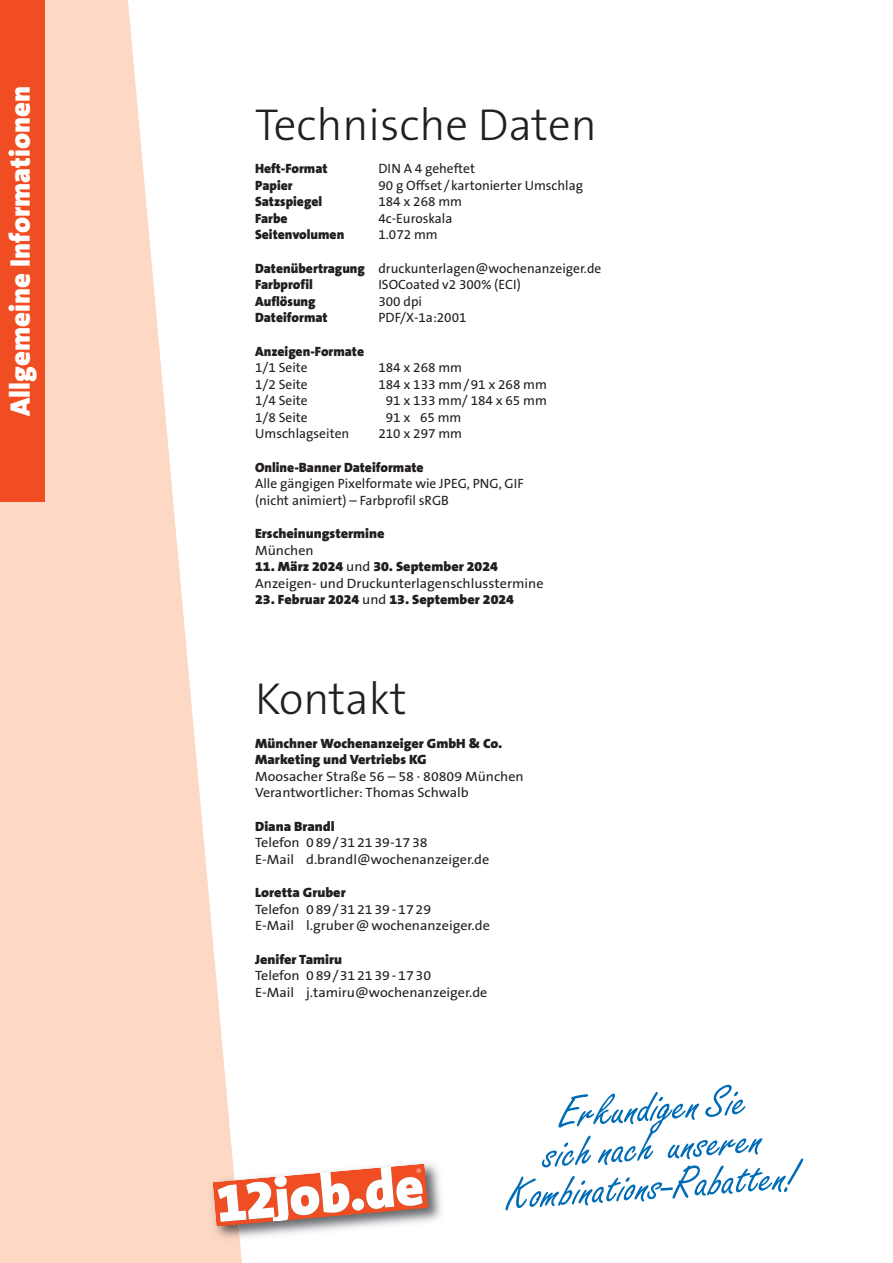
<style>
.page{position:relative;width:893px;height:1263px;background:#fff}
.page>*{position:absolute;margin:0;border:0;box-sizing:border-box;transform-origin:0 0}
.t1{font:45px/39px "Freestyle Script";color:#006cb7;text-align:center;scale:1.05 1}
.t2{font:300 45px "The Sans B3";color:#231f20}
.t3{font:900 28.5px "The Sans B9";color:#fff}
.t4{font:13.5px/16.5px "The Sans B5 Plain";color:#231f20}
.t5{font:13.5px/16.5px "The Sans B5 Plain";color:#231f20;scale:1.05 1}
.t6{font:900 13.5px/16.5px "The Sans B9";color:#231f20;scale:1.05 1}
.t7{font:900 13.5px "The Sans B9";color:#231f20}
.s1{font-family:"The Sans B9";font-weight:900}
.s2{font-family:"The Sans B5 Plain";font-weight:400}
</style>
<div class="page">
<svg style="left:0;top:0;width:242px;height:1263px;fill:#fdd8c4"></svg>
<div style="left:0;top:0;width:45px;height:502px;background:#f04d22"></div>
<img style="left:234px;top:1156px;width:207px;height:88px">
<img style="left:205px;top:1174px;width:35px;height:73px">
<svg style="left:213px;top:1164px;width:215px;height:63px"></svg>
<h2 class="t3" style="left:9px;top:416px;width:331px;rotate:-90deg">Allgemeine Informationen</h2>
<h1 class="t2" style="left:255px;top:107px;width:343px">Technische Daten</h1>
<p class="t7" style="left:255px;top:163px;width:74px">Heft-Format</p>
<p class="t4" style="left:378px;top:162px;width:98px">DIN A 4 geheftet</p>
<p class="t7" style="left:255px;top:180px;width:39px">Papier</p>
<p class="t4" style="left:378px;top:178px;width:206px">90 g Offset /kartonierter Umschlag</p>
<p class="t7" style="left:255px;top:196px;width:69px">Satzspiegel</p>
<p class="t4" style="left:378px;top:195px;width:85px">184 x 268 mm</p>
<p class="t7" style="left:255px;top:213px;width:34px">Farbe</p>
<p class="t4" style="left:378px;top:211px;width:75px">4c-Euroskala</p>
<p class="t7" style="left:255px;top:229px;width:91px">Seitenvolumen</p>
<p class="t4" style="left:378px;top:228px;width:61px">1.072 mm</p>
<p class="t4" style="left:255px;top:261px;width:348px"><span class="s1">Datenübertragung</span> druckunterlagen@wochenanzeiger.de</p>
<p class="t7" style="left:255px;top:279px;width:59px">Farbprofil</p>
<p class="t4" style="left:378px;top:278px;width:144px">ISOCoated v2 300% (ECI)</p>
<p class="t7" style="left:255px;top:296px;width:62px">Auflösung</p>
<p class="t4" style="left:378px;top:294px;width:45px">300 dpi</p>
<p class="t7" style="left:255px;top:312px;width:74px">Dateiformat</p>
<p class="t4" style="left:378px;top:311px;width:90px">PDF/X-1a:2001</p>
<p class="t7" style="left:255px;top:346px;width:111px">Anzeigen-Formate</p>
<p class="t4" style="left:255px;top:361px;width:54px">1/1 Seite</p>
<p class="t4" style="left:378px;top:361px;width:85px">184 x 268 mm</p>
<p class="t4" style="left:255px;top:377px;width:54px">1/2 Seite</p>
<p class="t4" style="left:378px;top:377px;width:170px">184 x 133 mm/91 x 268 mm</p>
<p class="t4" style="left:255px;top:394px;width:54px">1/4 Seite</p>
<p class="t4" style="left:386px;top:394px;width:163px">91 x 133 mm/ 184 x 65 mm</p>
<p class="t4" style="left:255px;top:410px;width:54px">1/8 Seite</p>
<p class="t4" style="left:386px;top:410px;width:77px">91 x 65 mm</p>
<p class="t4" style="left:255px;top:427px;width:96px">Umschlagseiten</p>
<p class="t4" style="left:378px;top:427px;width:85px">210 x 297 mm</p>
<p class="t7" style="left:255px;top:462px;width:170px">Online-Banner Dateiformate</p>
<p class="t4" style="left:255px;top:477px;width:270px">Alle gängigen Pixelformate wie JPEG, PNG, GIF (nicht animiert) – Farbprofil sRGB</p>
<p class="t6" style="left:255px;top:527px;width:125px">Erscheinungstermine</p>
<p class="t5" style="left:255px;top:543px;width:57px">München</p>
<p class="t6" style="left:255px;top:560px;width:233px">11. März 2024 <span class="s2">und</span> 30. September 2024</p>
<p class="t5" style="left:255px;top:576px;width:276px">Anzeigen- und Druckunterlagenschlusstermine</p>
<p class="t6" style="left:255px;top:593px;width:248px">23. Februar 2024 <span class="s2">und</span> 13. September 2024</p>
<h1 class="t2" style="left:255px;top:682px;width:153px">Kontakt</h1>
<p class="t6" style="left:255px;top:736px;width:237px">Münchner Wochenanzeiger GmbH &amp; Co.<br>Marketing und Vertriebs KG</p>
<p class="t5" style="left:255px;top:770px;width:257px">Moosacher Straße 56 – 58 · 80809 München<br>Verantwortlicher: Thomas Schwalb</p>
<p class="t6" style="left:255px;top:819px;width:77px">Diana Brandl</p>
<p class="t5" style="left:255px;top:836px;width:225px">Telefon 0 89/31 21 39-17 38<br>E-Mail d.brandl@wochenanzeiger.de</p>
<p class="t6" style="left:255px;top:886px;width:88px">Loretta Gruber</p>
<p class="t5" style="left:255px;top:903px;width:225px">Telefon 0 89/31 21 39 - 17 29<br>E-Mail l.gruber @ wochenanzeiger.de</p>
<p class="t6" style="left:255px;top:952px;width:84px">Jenifer Tamiru</p>
<p class="t5" style="left:255px;top:969px;width:223px">Telefon 0 89/31 21 39 - 17 30<br>E-Mail j.tamiru@wochenanzeiger.de</p>
<h1 class="t1" style="left:499px;top:1104px;width:280px;rotate:-4deg">Erkundigen Sie<br>sich nach unseren<br>Kombinations-Rabatten!</h1>
</div>
